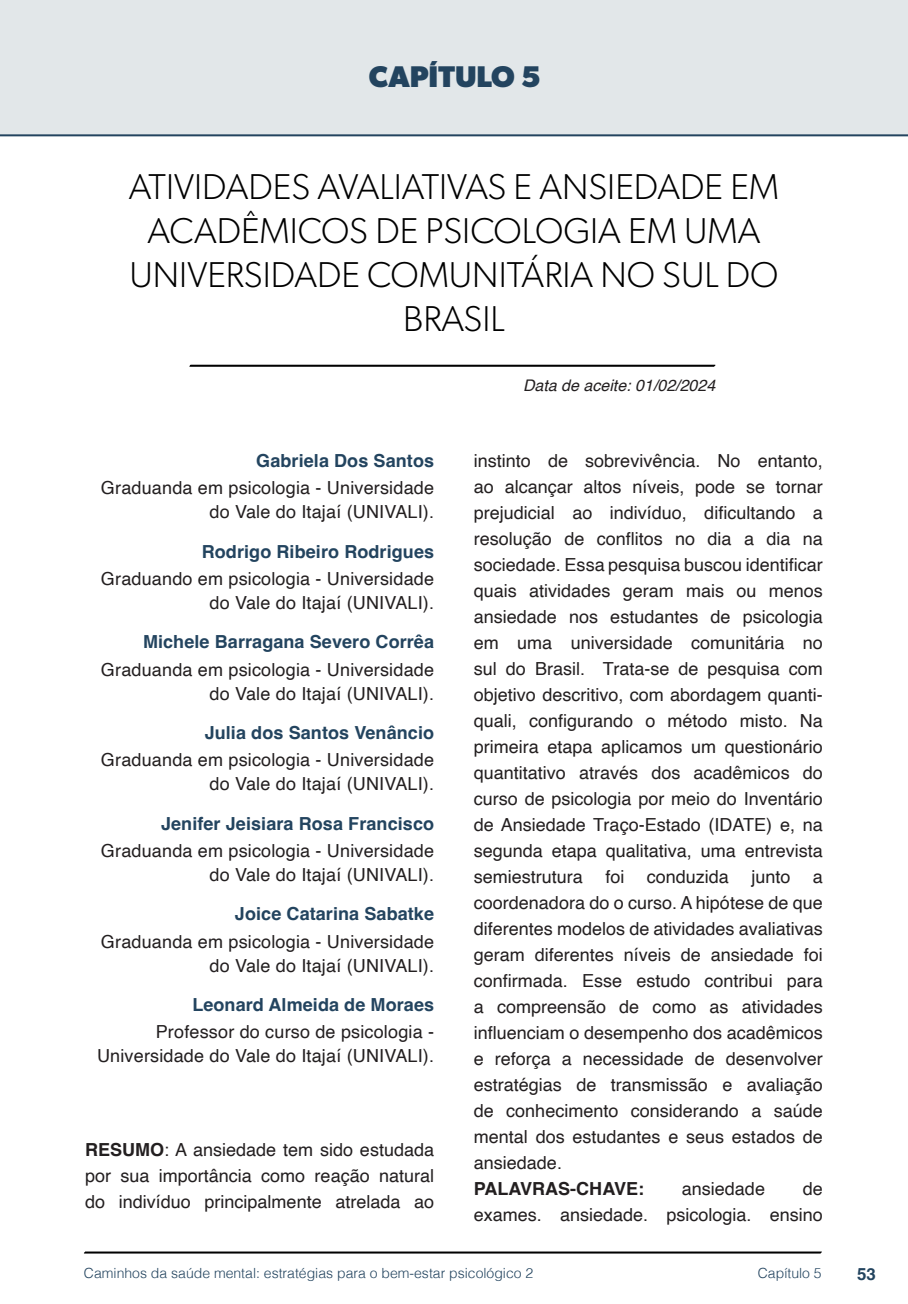
<style>
.page{position:relative;width:908px;height:1304px;background:#fff}
.page>*{position:absolute;margin:0;border:0;box-sizing:border-box;transform-origin:0 0}
.t1{font:300 36px/44px "Gibson";color:#000;text-align:center}
.t2{font:700 30px "Gibson";color:#23445f}
.t3{font:18px/26px "Helvetica";letter-spacing:.01em;color:#231f20;text-align:right}
.t4{font:700 18px "Helvetica";letter-spacing:.005em;color:#23445f}
.t5{font:700 18px "Helvetica";color:#231f20}
.t6{font:700 16.8px "Helvetica";color:#23445f}
.t7{font:italic 16px "Helvetica";color:#231f20}
.t8{font:300 14px "Helvetica";color:#23445f}
.s1{font-weight:700}
</style>
<div class="page">
<svg style="left:84px;top:1251px;width:737px;height:3px;background:#515151"></svg>
<svg style="left:189px;top:364px;width:526px;height:3px;background:#4f4f4f"></svg>
<div style="left:0;top:0;width:907px;height:136px;background:#e2e7e9"></div>
<div style="left:44px;top:72px;width:68px;height:61px;background:#e2e7e9"></div>
<h2 class="t2" style="left:369px;top:58px;width:173px">CAPÍTULO 5</h2>
<h1 class="t1" style="left:129px;top:164px;width:651px">ATIVIDADES AVALIATIVAS E ANSIEDADE EM<br>ACADÊMICOS DE PSICOLOGIA EM UMA<br>UNIVERSIDADE COMUNITÁRIA NO SUL DO<br>BRASIL</h1>
<p class="t4" style="left:256px;top:450px;width:179px">Gabriela Dos Santos</p>
<p class="t3" style="left:101px;top:477px;width:334px;line-height:24px">Graduanda em psicologia - Universidade do Vale do Itajaí (UNIVALI).</p>
<p class="t4" style="left:202px;top:540px;width:234px">Rodrigo Ribeiro Rodrigues</p>
<p class="t3" style="left:101px;top:567px;width:334px;line-height:24px">Graduando em psicologia - Universidade do Vale do Itajaí (UNIVALI).</p>
<p class="t4" style="left:143px;top:631px;width:292px">Michele Barragana Severo Corrêa</p>
<p class="t3" style="left:101px;top:658px;width:334px;line-height:24px">Graduanda em psicologia - Universidade do Vale do Itajaí (UNIVALI).</p>
<p class="t4" style="left:204px;top:722px;width:231px">Julia dos Santos Venâncio</p>
<p class="t3" style="left:101px;top:749px;width:334px;line-height:24px">Graduanda em psicologia - Universidade do Vale do Itajaí (UNIVALI).</p>
<p class="t4" style="left:161px;top:812px;width:274px">Jenifer Jeisiara Rosa Francisco</p>
<p class="t3" style="left:101px;top:839px;width:334px;line-height:24px">Graduanda em psicologia - Universidade do Vale do Itajaí (UNIVALI).</p>
<p class="t4" style="left:235px;top:903px;width:200px">Joice Catarina Sabatke</p>
<p class="t3" style="left:101px;top:930px;width:334px;line-height:24px">Graduanda em psicologia - Universidade do Vale do Itajaí (UNIVALI).</p>
<p class="t4" style="left:192px;top:994px;width:243px">Leonard Almeida de Moraes</p>
<p class="t3" style="left:97px;top:1021px;width:338px;line-height:24px">Professor do curso de psicologia -<br>Universidade do Vale do Itajaí (UNIVALI).</p>
<p class="t3" style="left:85px;top:1138px;width:350px;text-align:justify"><span class="s1">RESUMO</span>: A ansiedade tem sido estudada por sua importância como reação natural do indivíduo principalmente atrelada ao</p>
<p class="t7" style="left:523px;top:373px;width:194px">Data de aceite: 01/02/2024</p>
<p class="t3" style="left:473px;top:448px;width:350px;text-align:justify">instinto de sobrevivência. No entanto, ao alcançar altos níveis, pode se tornar prejudicial ao indivíduo, dificultando a resolução de conflitos no dia a dia na sociedade. Essa pesquisa buscou identificar quais atividades geram mais ou menos ansiedade nos estudantes de psicologia em uma universidade comunitária no sul do Brasil. Trata-se de pesquisa com objetivo descritivo, com abordagem quanti&shy;quali, configurando o método misto. Na primeira etapa aplicamos um questionário quantitativo através dos acadêmicos do curso de psicologia por meio do Inventário de Ansiedade Traço-Estado (IDATE) e, na segunda etapa qualitativa, uma entrevista semiestrutura foi conduzida junto a coordenadora do o curso. A hipótese de que diferentes modelos de atividades avaliativas geram diferentes níveis de ansiedade foi confirmada. Esse estudo contribui para a compreensão de como as atividades influenciam o desempenho dos acadêmicos e reforça a necessidade de desenvolver estratégias de transmissão e avaliação de conhecimento considerando a saúde mental dos estudantes e seus estados de ansiedade.</p>
<p class="t5" style="left:473px;top:1177px;width:172px">PALAVRAS-CHAVE:</p>
<p class="t3" style="left:681px;top:1176px;width:85px">ansiedade</p>
<p class="t3" style="left:473px;top:1176px;width:350px">de<br>exames. ansiedade. psicologia. ensino</p>
<p class="t8" style="left:84px;top:1261px;width:450px">Caminhos da saúde mental: estratégias para o bem-estar psicológico 2</p>
<p class="t8" style="left:757px;top:1261px;width:65px">Capítulo 5</p>
<p class="t6" style="left:856px;top:1264px;width:20px">53</p>
</div>
